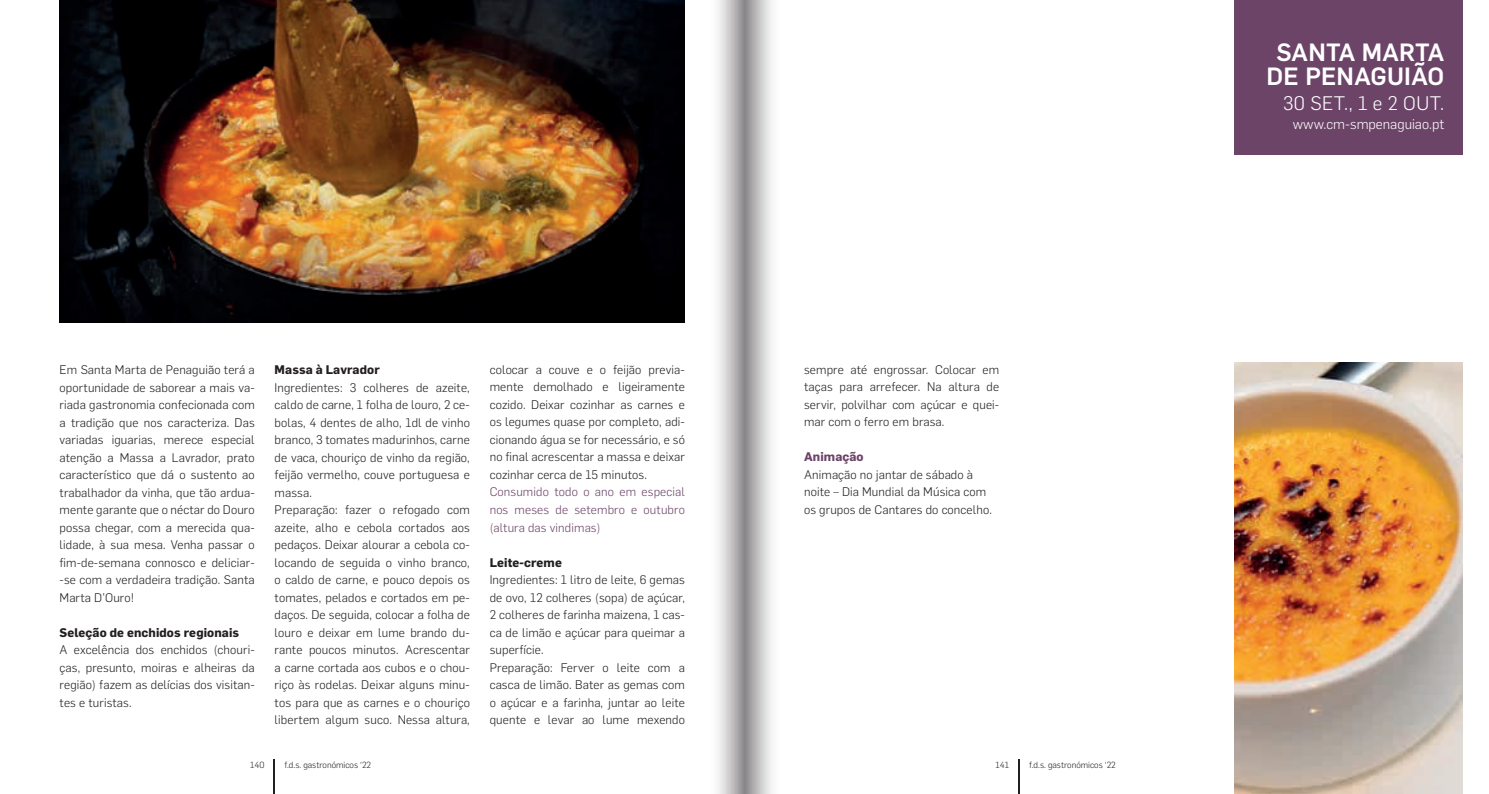
<style>
.page{position:relative;width:1489px;height:794px;background:#fff}
.page>*{position:absolute;margin:0;border:0;box-sizing:border-box;transform-origin:0 0}
.t1{font:500 24.5px/24.5px "Flama";letter-spacing:.01em;color:#fff;text-align:center}
.t2{font:300 19.25px "Flama";letter-spacing:.02em;color:#fff}
.t3{font:300 14px "Flama";color:#fff}
.t4{font:300 12.25px/17.5px "Flama";letter-spacing:.01em;color:#231f20;text-align:justify}
.t5{font:300 12.25px/17.5px "Flama";letter-spacing:.01em;color:#6c4468;text-align:justify}
.t6{font:700 12.25px "Flama";letter-spacing:.01em;color:#231f20}
.t7{font:700 12.25px "Flama";letter-spacing:.01em;color:#6c4468}
.t8{font:300 8.75px "Flama";color:#231f20}
</style>
<div class="page">
<hr style="left:1018px;top:759px;width:1px;height:35px;background:#231f20">
<hr style="left:273px;top:759px;width:2px;height:35px;background:#231f20">
<div style="left:1234px;top:0;width:228px;height:155px;background:#6c4468"></div>
<img style="left:60px;top:0;width:625px;height:322px">
<img style="left:1234px;top:362px;width:228px;height:432px">
<svg style="left:744px;top:0;width:28px;height:794px;background:#c0bfc0"></svg>
<svg style="left:718px;top:0;width:26px;height:794px;background:#c4c3c4"></svg>
<p class="t4" style="left:60px;top:360px;width:197px">Em Santa Marta de Penaguião terá a oportunidade de saborear a mais va&shy;riada gastronomia confecionada com a tradição que nos caracteriza. Das variadas iguarias, merece especial atenção a Massa a Lavrador, prato característico que dá o sustento ao trabalhador da vinha, que tão ardua&shy;mente garante que o néctar do Douro possa chegar, com a merecida qua&shy;lidade, à sua mesa. Venha passar o fim-de-semana connosco e deliciar--se com a verdadeira tradição. Santa Marta D’Ouro!</p>
<p class="t6" style="left:60px;top:623px;width:181px">Seleção de enchidos regionais</p>
<p class="t4" style="left:60px;top:640px;width:197px">A excelência dos enchidos (chouri&shy;ças, presunto, moiras e alheiras da região) fazem as delícias dos visitan&shy;tes e turistas.</p>
<p class="t6" style="left:274px;top:361px;width:107px">Massa à Lavrador</p>
<p class="t4" style="left:274px;top:378px;width:197px;text-align:left">Ingredientes: 3 colheres de azeite, caldo de carne, 1 folha de louro, 2 ce&shy;bolas, 4 dentes de alho, 1dl de vinho branco, 3 tomates madurinhos, carne de vaca, chouriço de vinho da região, feijão vermelho, couve portuguesa e massa.<br>Preparação: fazer o refogado com azeite, alho e cebola cortados aos pedaços. Deixar alourar a cebola co&shy;locando de seguida o vinho branco, o caldo de carne, e pouco depois os tomates, pelados e cortados em pe&shy;daços. De seguida, colocar a folha de louro e deixar em lume brando du&shy;rante poucos minutos. Acrescentar a carne cortada aos cubos e o chou&shy;riço às rodelas. Deixar alguns minu&shy;tos para que as carnes e o chouriço libertem algum suco. Nessa altura,</p>
<p class="t4" style="left:489px;top:360px;width:197px">colocar a couve e o feijão previa&shy;mente demolhado e ligeiramente cozido. Deixar cozinhar as carnes e os legumes quase por completo, adi&shy;cionando água se for necessário, e só no final acrescentar a massa e deixar cozinhar cerca de 15 minutos.</p>
<p class="t5" style="left:489px;top:483px;width:197px">Consumido todo o ano em especial nos meses de setembro e outubro (altura das vindimas)</p>
<p class="t6" style="left:489px;top:553px;width:74px">Leite-creme</p>
<p class="t4" style="left:489px;top:570px;width:197px;text-align:left">Ingredientes: 1 litro de leite, 6 gemas de ovo, 12 colheres (sopa) de açúcar,<br>2 colheres de farinha maizena, 1 cas&shy;ca de limão e açúcar para queimar a superfície.<br>Preparação: Ferver o leite com a casca de limão. Bater as gemas com o açúcar e a farinha, juntar ao leite quente e levar ao lume mexendo</p>
<p class="t4" style="left:804px;top:360px;width:197px">sempre até engrossar. Colocar em taças para arrefecer. Na altura de servir, polvilhar com açúcar e quei&shy;mar com o ferro em brasa.</p>
<p class="t7" style="left:804px;top:448px;width:61px">Animação</p>
<p class="t4" style="left:804px;top:465px;width:189px;text-align:left">Animação no jantar de sábado à noite – Dia Mundial da Música com os grupos de Cantares do concelho.</p>
<p class="t8" style="left:250px;top:758px;width:16px">140</p>
<p class="t8" style="left:284px;top:758px;width:88px">f.d.s. gastronómicos ‘22</p>
<p class="t8" style="left:995px;top:758px;width:15px">141</p>
<p class="t8" style="left:1029px;top:758px;width:88px">f.d.s. gastronómicos ‘22</p>
<h1 class="t1" style="left:1266px;top:38px;width:179px">SANTA MARTA<br>DE PENAGUIÃO</h1>
<h2 class="t2" style="left:1282px;top:90px;width:163px">30 SET., 1 e 2 OUT.</h2>
<p class="t3" style="left:1292px;top:115px;width:153px">www.cm-smpenaguiao.pt</p>
</div>
